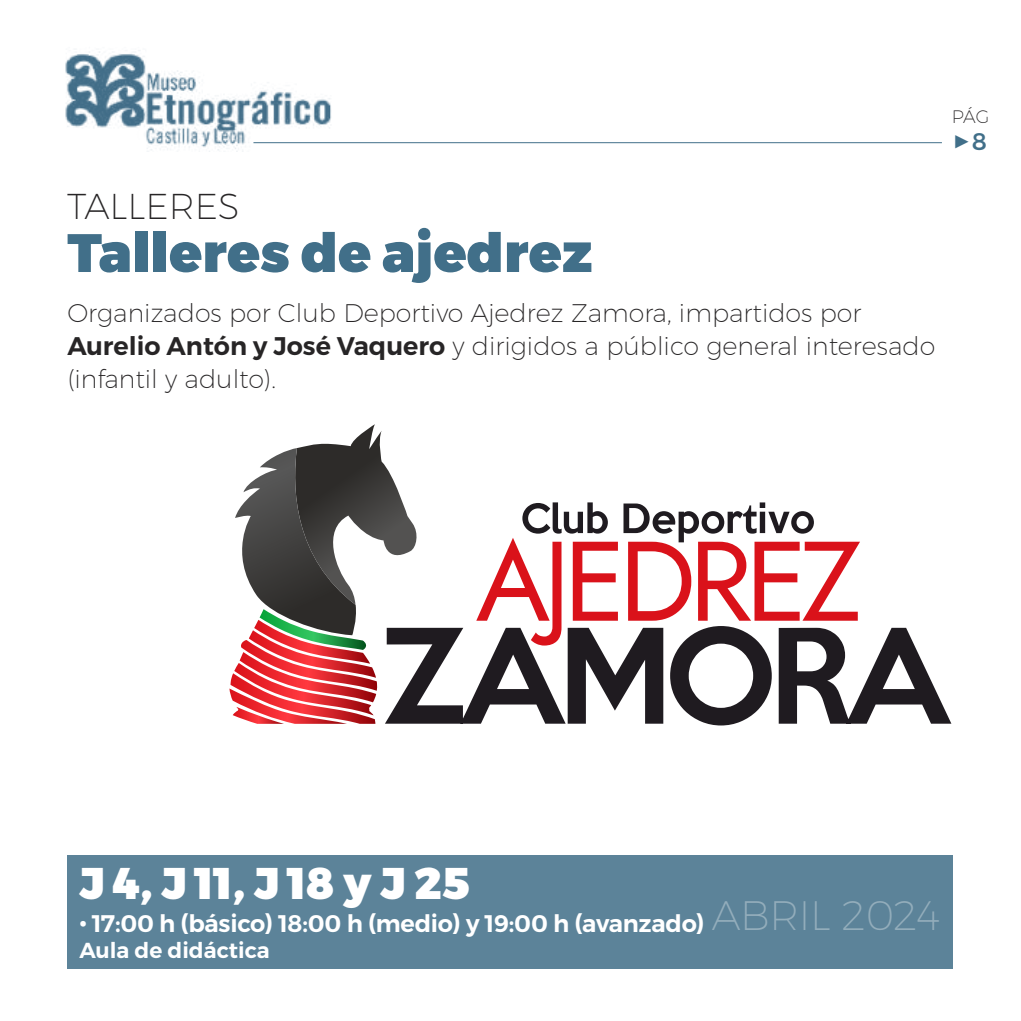
<style>
.page{position:relative;width:1021px;height:1021px;background:#fff}
.page>*{position:absolute;margin:0;border:0;box-sizing:border-box;transform-origin:0 0}
.t1{font:900 54px "Montserrat";color:#416f89}
.t2{font:900 44.4px "Montserrat";color:#fff}
.t3{font:200 41.1px "Montserrat";letter-spacing:-.01em;color:#93adbb}
.t4{font:200 36px "Montserrat";color:#272526}
.t5{font:800 31.2px "Montserrat";color:#416f89}
.t6{font:200 25.5px/33px "Montserrat";color:#272526}
.t7{font:600 24px "Montserrat";letter-spacing:-.01em;color:#fff}
.t8{font:600 21.6px "Montserrat";color:#fff}
.t9{font:200 18px "Montserrat";color:#272526}
.s1{font-weight:600}
.s2{font-weight:500;font-size:24px}
</style>
<div class="page">
<img style="left:65px;top:50px;width:270px;height:101px">
<div style="left:67px;top:855px;width:885px;height:114px;background:#5c8399"></div>
<svg style="left:476px;top:502px;width:384px;height:124px"></svg>
<svg style="left:385px;top:626px;width:566px;height:99px"></svg>
<svg style="left:229px;top:424px;width:190px;height:299px"></svg>
<hr style="left:253px;top:142px;width:688px;height:1px;background:#416f89">
<h3 class="t4" style="left:67px;top:192px;width:174px">TALLERES</h3>
<h1 class="t1" style="left:67px;top:232px;width:526px">Talleres de ajedrez</h1>
<p class="t6" style="left:67px;top:298px;width:869px">Organizados por Club Deportivo Ajedrez Zamora, impartidos por<br><span class="s1">Aurelio Antón y José Vaquero</span> y dirigidos a público general interesado (infantil y adulto).</p>
<p class="t9" style="left:951px;top:110px;width:39px">PÁG</p>
<p class="t5" style="left:951px;top:121px;width:37px">▶<span class="s2">8</span></p>
<h2 class="t2" style="left:79px;top:866px;width:392px">J 4, J 11, J 18 y J 25</h2>
<p class="t7" style="left:79px;top:914px;width:626px">• 17:00 h (básico) 18:00 h (medio) y 19:00 h (avanzado)</p>
<p class="t8" style="left:79px;top:942px;width:192px">Aula de didáctica</p>
<h3 class="t3" style="left:711px;top:899px;width:230px">ABRIL 2024</h3>
</div>
